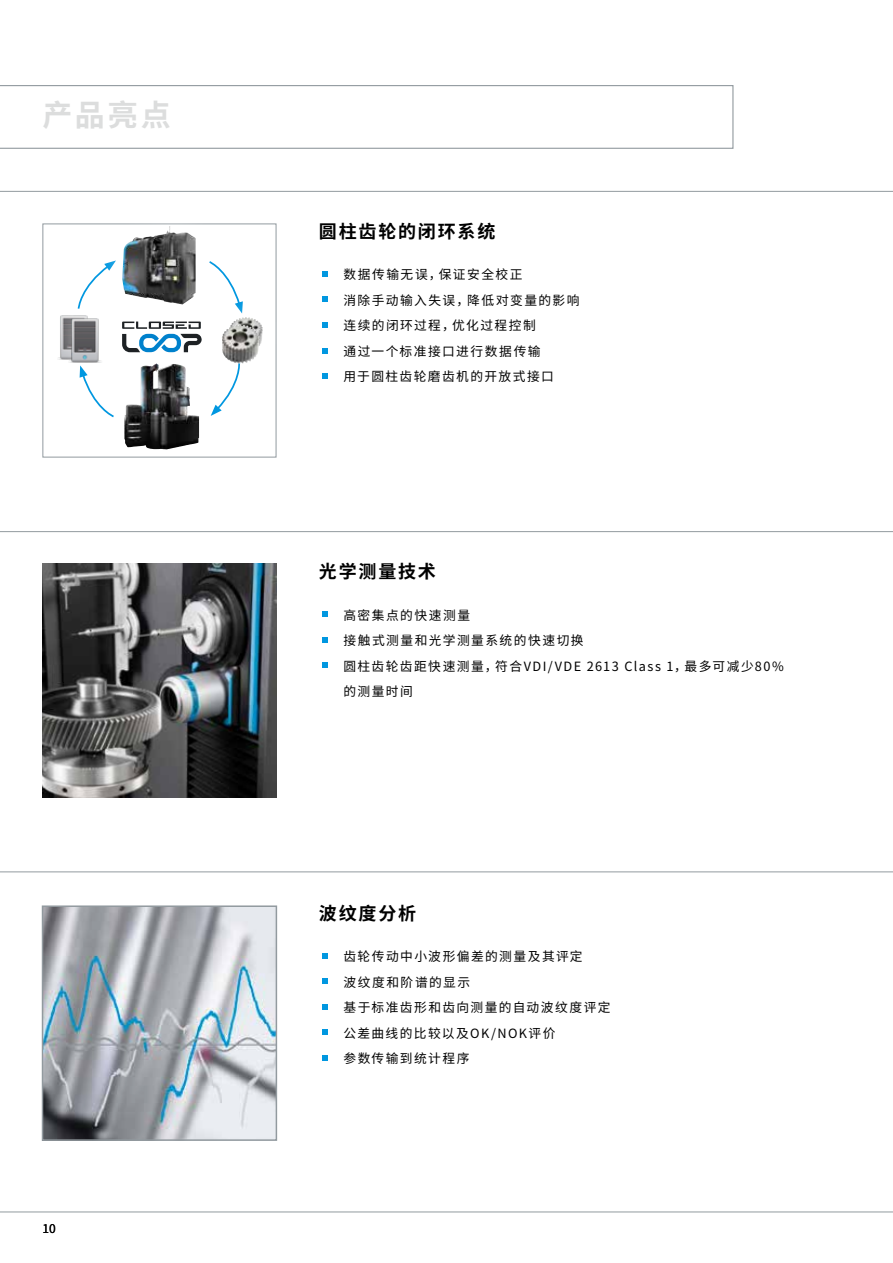
<style>
.page{position:relative;width:893px;height:1263px;background:#fff}
.page>*{position:absolute;margin:0;border:0;box-sizing:border-box;transform-origin:0 0}
.t1{font:700 30px "Noto Sans CJ Ksc";color:#dcdddd}
.t2{font:700 18px "Noto Sans CJ Ksc";letter-spacing:.1em;color:#000}
.t3{font:12.75px/25.5px "Noto Sans CJ Ksc";letter-spacing:.115em;color:#000}
.t4{font:12px "Noto Sans CJ Ksc";color:#000}
</style>
<div class="page">
<svg style="left:0;top:85px;width:733px;height:64px"></svg>
<hr style="left:0;top:1212px;width:893px;height:1px;background:#929a9f">
<hr style="left:0;top:531px;width:893px;height:1px;background:#929a9f">
<hr style="left:0;top:191px;width:893px;height:1px;background:#929a9f">
<hr style="left:0;top:871px;width:893px;height:1px;background:#929a9f">
<img style="left:66px;top:318px;width:36px;height:45px">
<svg style="left:77px;top:273px;width:22px;height:36px"></svg>
<svg style="left:80px;top:365px;width:34px;height:53px"></svg>
<img style="left:124px;top:416px;width:59px;height:33px">
<svg style="left:122px;top:260px;width:155px;height:156px"></svg>
<img style="left:230px;top:317px;width:15px;height:32px">
<img style="left:222px;top:325px;width:17px;height:37px">
<div style="left:99px;top:208px;width:120px;height:119px;background:#fff"></div>
<img style="left:122px;top:226px;width:74px;height:78px">
<img style="left:45px;top:908px;width:229px;height:230px">
<div style="left:42px;top:905px;width:235px;height:236px;border:2px solid #929a9f"></div>
<svg style="left:322px;top:271px;width:6px;height:6px"></svg>
<svg style="left:322px;top:322px;width:6px;height:6px"></svg>
<svg style="left:322px;top:296px;width:6px;height:6px"></svg>
<svg style="left:322px;top:348px;width:6px;height:5px"></svg>
<svg style="left:322px;top:373px;width:6px;height:6px"></svg>
<svg style="left:322px;top:611px;width:6px;height:6px"></svg>
<svg style="left:322px;top:662px;width:6px;height:6px"></svg>
<svg style="left:322px;top:637px;width:6px;height:5px"></svg>
<svg style="left:322px;top:953px;width:6px;height:6px"></svg>
<svg style="left:322px;top:1004px;width:6px;height:6px"></svg>
<svg style="left:322px;top:1029px;width:6px;height:6px"></svg>
<svg style="left:322px;top:1055px;width:6px;height:5px"></svg>
<svg style="left:322px;top:978px;width:6px;height:6px"></svg>
<img style="left:43px;top:564px;width:233px;height:234px">
<h1 class="t1" style="left:43px;top:98px;width:130px">产品亮点</h1>
<p class="t4" style="left:43px;top:1222px;width:15px">10</p>
<h2 class="t2" style="left:319px;top:221px;width:178px">圆柱齿轮的闭环系统</h2>
<p class="t3" style="left:343px;top:262px;width:238px">数据传输无误，保证安全校正<br>消除手动输入失误，降低对变量的影响连续的闭环过程，优化过程控制<br>通过一个标准接口进行数据传输<br>用于圆柱齿轮磨齿机的开放式接口</p>
<h2 class="t2" style="left:319px;top:561px;width:118px">光学测量技术</h2>
<p class="t3" style="left:343px;top:602px;width:442px">高密集点的快速测量<br>接触式测量和光学测量系统的快速切换<br>圆柱齿轮齿距快速测量，符合VDI/VDE 2613 Class 1，最多可减少80%的测量时间</p>
<h2 class="t2" style="left:319px;top:903px;width:99px">波纹度分析</h2>
<p class="t3" style="left:343px;top:944px;width:269px">齿轮传动中小波形偏差的测量及其评定<br>波纹度和阶谱的显示<br>基于标准齿形和齿向测量的自动波纹度评定公差曲线的比较以及OK/NOK评价<br>参数传输到统计程序</p>
</div>
